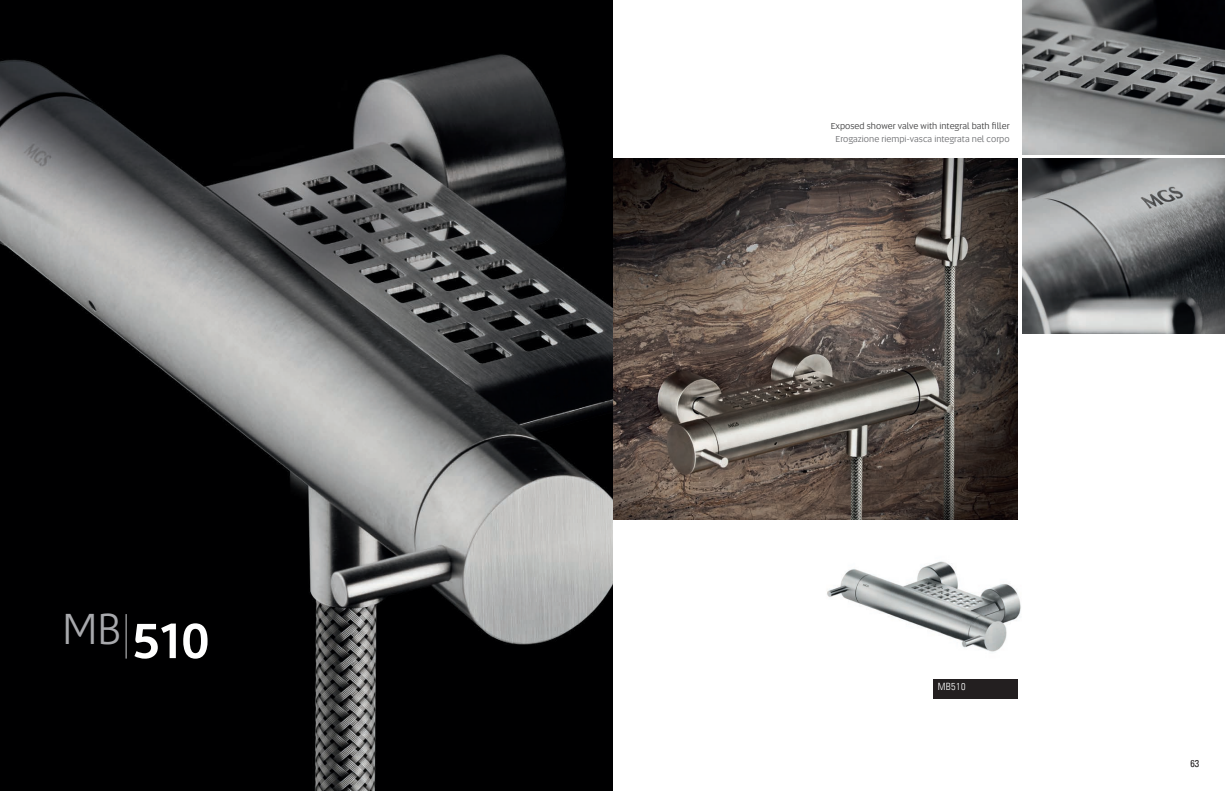
<style>
.page{position:relative;width:1225px;height:791px;background:#fff}
.page>*{position:absolute;margin:0;border:0;box-sizing:border-box;transform-origin:0 0}
.t1{font:700 50px "Corisande";color:#fff}
.t2{font:300 condensed 10px "Univers LT";letter-spacing:.04em;color:#fff}
.t3{font:condensed 10px "Univers LT";color:#231f20}
.t4{font:9px "Altis";color:#3e3e3f}
.t5{font:9px "Altis";color:#6c6d70}
</style>
<div class="page">
<img style="left:819px;top:519px;width:202px;height:133px">
<div style="left:933px;top:679px;width:85px;height:20px;background:#231f20"></div>
<img style="left:1022px;top:0;width:203px;height:154px">
<img style="left:1022px;top:158px;width:203px;height:175px">
<img style="left:612px;top:158px;width:406px;height:361px">
<img style="left:0;top:0;width:612px;height:791px">
<hr style="left:126px;top:614px;width:1px;height:44px;background:#d1d2d4">
<p class="t1" style="left:62px;top:612px;width:148px"><sup>MB</sup> 510</p>
<p class="t4" style="left:830px;top:120px;width:180px">Exposed shower valve with integral bath filler</p>
<p class="t5" style="left:835px;top:133px;width:176px">Erogazione riempi-vasca integrata nel corpo</p>
<p class="t2" style="left:937px;top:680px;width:29px">MB510</p>
<p class="t3" style="left:1190px;top:757px;width:10px">63</p>
</div>
